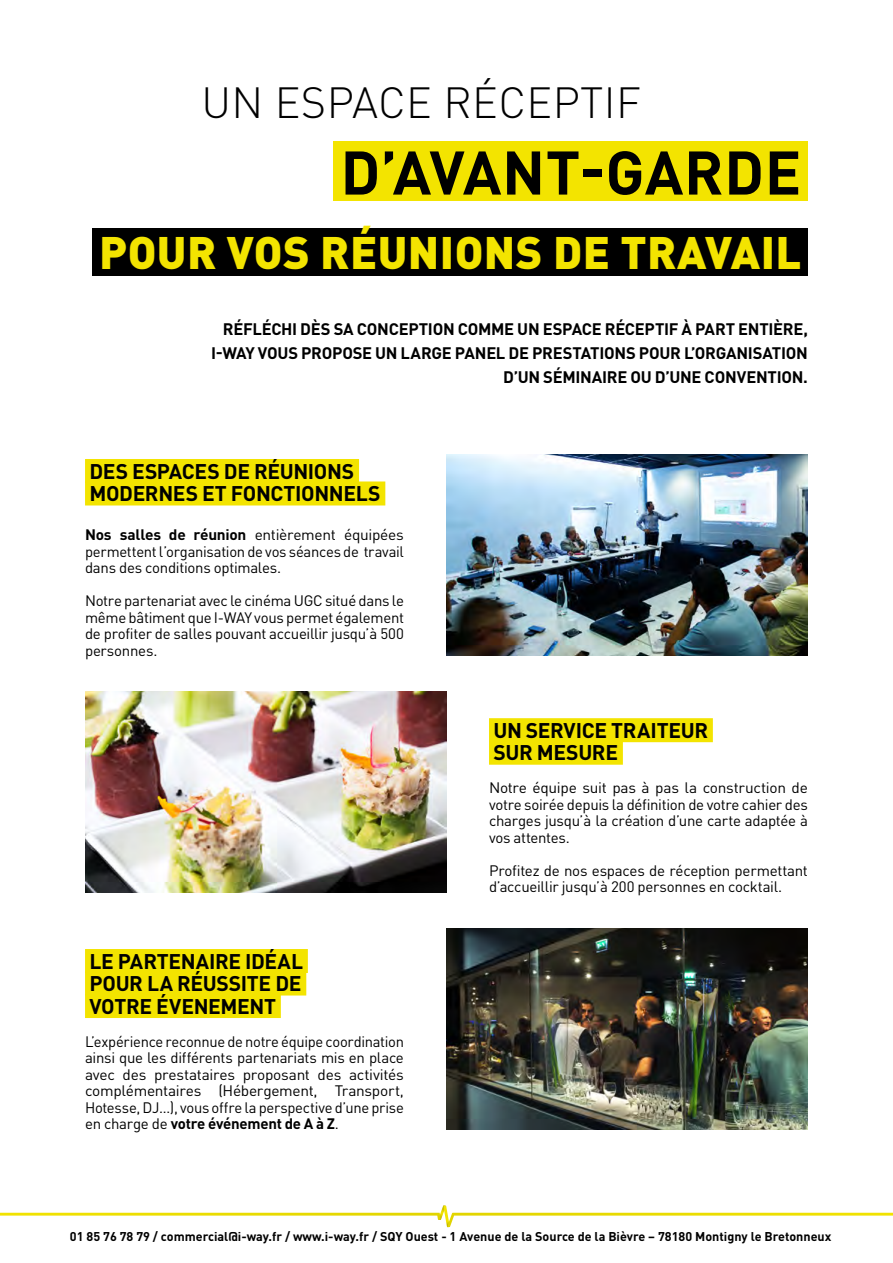
<style>
.page{position:relative;width:893px;height:1263px;background:#fff}
.page>*{position:absolute;margin:0;border:0;box-sizing:border-box;transform-origin:0 0}
.t1{font:700 60.6px "DIN Pro";letter-spacing:.01em;color:#000}
.t2{font:900 45px "DIN Pro";letter-spacing:.01em;color:#f3e400}
.t3{font:300 43.05px "DIN Pro";letter-spacing:.01em;color:#000}
.t4{font:700 21px/22.5px "DIN Pro";letter-spacing:-.02em;color:#000}
.t5{font:700 16.5px/24px "DIN Pro";letter-spacing:-.015em;color:#000;text-align:right}
.t6{font:15px/16.5px "DIN Pro";letter-spacing:-.02em;color:#000;text-align:justify}
.t7{font:700 12.6px "DIN Pro";color:#000}
.s1{font-weight:700}
</style>
<div class="page">
<div style="left:85px;top:459px;width:274px;height:24px;background:#f3e400"></div>
<div style="left:85px;top:481px;width:300px;height:24px;background:#f3e400"></div>
<div style="left:489px;top:718px;width:224px;height:24px;background:#f3e400"></div>
<div style="left:489px;top:741px;width:134px;height:24px;background:#f3e400"></div>
<div style="left:85px;top:949px;width:223px;height:24px;background:#f3e400"></div>
<div style="left:85px;top:971px;width:221px;height:24px;background:#f3e400"></div>
<div style="left:85px;top:994px;width:196px;height:24px;background:#f3e400"></div>
<svg style="left:0;top:1205px;width:893px;height:22px"></svg>
<div style="left:334px;top:142px;width:474px;height:59px;background:#f3e400"></div>
<div style="left:92px;top:228px;width:716px;height:47px;background:#000"></div>
<img style="left:446px;top:455px;width:362px;height:201px">
<img style="left:85px;top:692px;width:361px;height:200px">
<img style="left:446px;top:928px;width:362px;height:201px">
<h3 class="t3" style="left:201px;top:69px;width:441px">UN ESPACE RÉCEPTIF</h3>
<h1 class="t1" style="left:340px;top:122px;width:462px">D’AVANT-GARDE</h1>
<h2 class="t2" style="left:99px;top:214px;width:704px">POUR VOS RÉUNIONS DE TRAVAIL</h2>
<p class="t5" style="left:211px;top:315px;width:598px">RÉFLÉCHI DÈS SA CONCEPTION COMME UN ESPACE RÉCEPTIF À PART ENTIÈRE,<br>I-WAY VOUS PROPOSE UN LARGE PANEL DE PRESTATIONS POUR L’ORGANISATION<br>D’UN SÉMINAIRE OU D’UNE CONVENTION.</p>
<h3 class="t4" style="left:89px;top:457px;width:293px">DES ESPACES DE RÉUNIONS<br>MODERNES ET FONCTIONNELS</h3>
<p class="t6" style="left:85px;top:525px;width:320px"><span class="s1">Nos salles de réunion</span> entièrement équipées permettent l’organisation de vos séances de travail dans des conditions optimales.</p>
<p class="t6" style="left:85px;top:591px;width:320px">Notre partenariat avec le cinéma UGC situé dans le même bâtiment que I-WAY vous permet également de profiter de salles pouvant accueillir jusqu’à 500 personnes.</p>
<h3 class="t4" style="left:89px;top:947px;width:215px;text-align:justify">LE PARTENAIRE IDÉAL POUR LA RÉUSSITE DE VOTRE ÉVENEMENT</h3>
<p class="t6" style="left:85px;top:1032px;width:320px">L’expérience reconnue de notre équipe coordination ainsi que les différents partenariats mis en place avec des prestataires proposant des activités complémentaires (Hébergement, Transport, Hotesse, DJ…), vous offre la perspective d’une prise en charge de <span class="s1">votre événement de A à Z</span>.</p>
<h3 class="t4" style="left:493px;top:717px;width:216px">UN SERVICE TRAITEUR<br>SUR MESURE</h3>
<p class="t6" style="left:489px;top:778px;width:320px">Notre équipe suit pas à pas la construction de votre soirée depuis la définition de votre cahier des charges jusqu’à la création d’une carte adaptée à vos attentes.</p>
<p class="t6" style="left:489px;top:861px;width:320px">Profitez de nos espaces de réception permettant d’accueillir jusqu’à 200 personnes en cocktail.</p>
<p class="t7" style="left:70px;top:1226px;width:763px">01 85 76 78 79 / commercial@i-way.fr / www.i-way.fr / SQY Ouest - 1 Avenue de la Source de la Bièvre – 78180 Montigny le Bretonneux</p>
</div>
